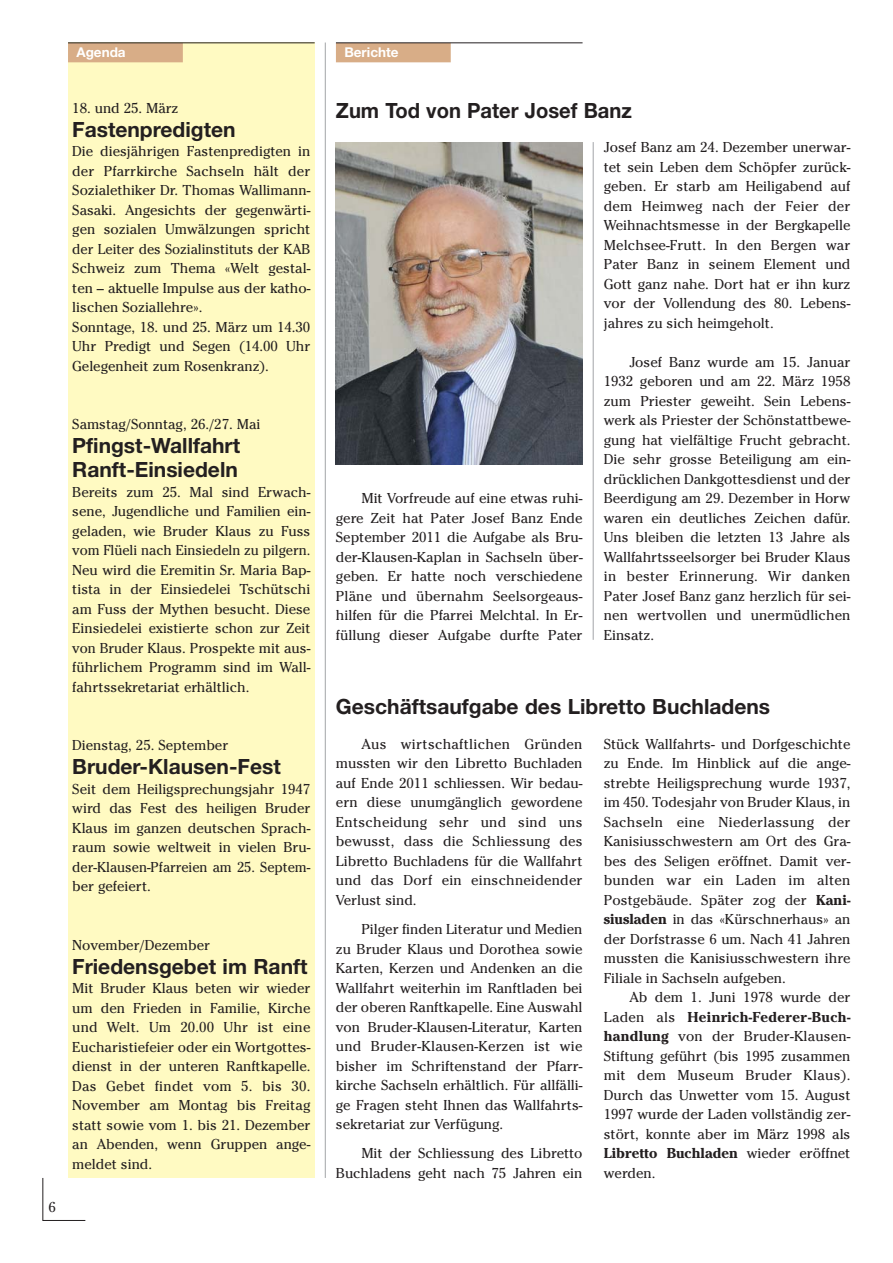
<style>
.page{position:relative;width:893px;height:1263px;background:#fff}
.page>*{position:absolute;margin:0;border:0;box-sizing:border-box;transform-origin:0 0}
.t1{font:700 21px/24px "Helvetica Neue";color:#231f20}
.t2{font:700 21px "Helvetica Neue";color:#231f20;scale:.96 1}
.t3{font:14.25px/19.5px "Cheltenham";color:#231f20;text-align:justify}
.t4{font:700 13.5px "Helvetica Neue";color:#fff}
.s1{font-weight:700}
</style>
<div class="page">
<svg style="left:42px;top:1178px;width:44px;height:43px"></svg>
<hr style="left:325px;top:43px;width:1px;height:1135px;background:#a7a9ac">
<div style="left:336px;top:43px;width:115px;height:19px;background:#d8ad87"></div>
<hr style="left:336px;top:43px;width:247px;height:1px;background:#231f20">
<hr style="left:593px;top:142px;width:1px;height:498px;background:#a7a9ac">
<img style="left:336px;top:142px;width:247px;height:322px">
<div style="left:68px;top:43px;width:247px;height:1135px;background:#fffac2"></div>
<div style="left:68px;top:43px;width:115px;height:19px;background:#d8ad87"></div>
<hr style="left:68px;top:43px;width:247px;height:1px;background:#231f20">
<p class="t4" style="left:77px;top:48px;width:51px">Agenda</p>
<p class="t3" style="left:72px;top:99px;width:108px">18. und 25. März</p>
<h1 class="t1" style="left:72px;top:119px;width:165px">Fastenpredigten</h1>
<p class="t3" style="left:72px;top:143px;width:240px;text-align:left">Die diesjährigen Fastenpredigten in der Pfarrkirche Sachseln hält der Sozialethiker Dr. Thomas Wallimann-Sasaki. Angesichts der gegenwärti&shy;gen sozialen Umwälzungen spricht der Leiter des Sozialinstituts der KAB Schweiz zum Thema «Welt gestal&shy;ten – aktuelle Impulse aus der katho&shy;lischen Soziallehre».<br>Sonntage, 18. und 25. März um 14.30<br>Uhr Predigt und Segen (14.00 Uhr Gelegenheit zum Rosenkranz).</p>
<p class="t3" style="left:72px;top:416px;width:190px">Samstag/Sonntag, 26./27. Mai</p>
<h1 class="t1" style="left:72px;top:436px;width:169px">Pfingst-Wallfahrt<br>Ranft-Einsiedeln</h1>
<p class="t3" style="left:72px;top:483px;width:240px">Bereits zum 25. Mal sind Erwach&shy;sene, Jugendliche und Familien ein&shy;geladen, wie Bruder Klaus zu Fuss vom Flüeli nach Einsiedeln zu pilgern.<br>Neu wird die Eremitin Sr. Maria Bap&shy;tista in der Einsiedelei Tschütschi am Fuss der Mythen besucht. Diese Einsiedelei existierte schon zur Zeit von Bruder Klaus. Prospekte mit aus&shy;führlichem Programm sind im Wall&shy;fahrtssekretariat erhältlich.</p>
<p class="t3" style="left:72px;top:737px;width:158px">Dienstag, 25. September</p>
<h1 class="t1" style="left:72px;top:757px;width:210px">Bruder-Klausen-Fest</h1>
<p class="t3" style="left:72px;top:780px;width:240px">Seit dem Heiligsprechungsjahr 1947 wird das Fest des heiligen Bruder Klaus im ganzen deutschen Sprach&shy;raum sowie weltweit in vielen Bru&shy;der-Klausen-Pfarreien am 25. Septem&shy;ber gefeiert.</p>
<p class="t3" style="left:49px;top:1199px;width:9px">6</p>
<p class="t3" style="left:72px;top:936px;width:139px">November/Dezember</p>
<h1 class="t1" style="left:72px;top:956px;width:237px">Friedensgebet im Ranft</h1>
<p class="t3" style="left:72px;top:980px;width:240px">Mit Bruder Klaus beten wir wieder um den Frieden in Familie, Kirche und Welt. Um 20.00 Uhr ist eine Eucharistiefeier oder ein Wortgottes&shy;dienst in der unteren Ranftkapelle.<br>Das Gebet findet vom 5. bis 30.<br>November am Montag bis Freitag statt sowie vom 1. bis 21. Dezember an Abenden, wenn Gruppen ange&shy;meldet sind.</p>
<p class="t4" style="left:344px;top:48px;width:56px">Berichte</p>
<h1 class="t2" style="left:336px;top:103px;width:310px">Zum Tod von Pater Josef Banz</h1>
<p class="t3" style="left:604px;top:139px;width:248px">Josef Banz am 24. Dezember unerwar&shy;tet sein Leben dem Schöpfer zurück&shy;geben. Er starb am Heiligabend auf dem Heimweg nach der Feier der Weihnachtsmesse in der Bergkapelle Melchsee-Frutt. In den Bergen war Pater Banz in seinem Element und Gott ganz nahe. Dort hat er ihn kurz vor der Vollendung des 80. Lebens&shy;jahres zu sich heimgeholt.</p>
<p class="t3" style="left:604px;top:353px;width:248px;text-indent:26px">Josef Banz wurde am 15. Januar 1932 geboren und am 22. März 1958 zum Priester geweiht. Sein Lebens&shy;werk als Priester der Schönstattbewe&shy;gung hat vielfältige Frucht gebracht.<br>Die sehr grosse Beteiligung am ein&shy;drücklichen Dankgottesdienst und der Beerdigung am 29. Dezember in Horw waren ein deutliches Zeichen dafür.<br>Uns bleiben die letzten 13 Jahre als Wallfahrtsseelsorger bei Bruder Klaus in bester Erinnerung. Wir danken Pater Josef Banz ganz herzlich für sei&shy;nen wertvollen und unermüdlichen Einsatz.</p>
<p class="t3" style="left:336px;top:490px;width:248px;text-indent:26px">Mit Vorfreude auf eine etwas ruhi&shy;gere Zeit hat Pater Josef Banz Ende September 2011 die Aufgabe als Bru&shy;der-Klausen-Kaplan in Sachseln über&shy;geben. Er hatte noch verschiedene Pläne und übernahm Seelsorgeaus&shy;hilfen für die Pfarrei Melchtal. In Er&shy;füllung dieser Aufgabe durfte Pater</p>
<h1 class="t1" style="left:336px;top:696px;width:436px">Geschäftsaufgabe des Libretto Buchladens</h1>
<p class="t3" style="left:604px;top:735px;width:248px">Stück Wallfahrts- und Dorfgeschichte zu Ende. Im Hinblick auf die ange&shy;strebte Heiligsprechung wurde 1937, im 450. Todesjahr von Bruder Klaus, in Sachseln eine Niederlassung der Kanisiusschwestern am Ort des Gra&shy;bes des Seligen eröffnet. Damit ver&shy;bunden war ein Laden im alten Postgebäude. Später zog der <span class="s1">Kani&shy;siusladen</span> in das «Kürschnerhaus» an der Dorfstrasse 6 um. Nach 41 Jahren mussten die Kanisiusschwestern ihre Filiale in Sachseln aufgeben.</p>
<p class="t3" style="left:604px;top:989px;width:248px;text-indent:26px">Ab dem 1. Juni 1978 wurde der Laden als <span class="s1">Heinrich-Federer-Buch&shy;handlung</span> von der Bruder-Klausen-Stiftung geführt (bis 1995 zusammen mit dem Museum Bruder Klaus).<br>Durch das Unwetter vom 15. August 1997 wurde der Laden vollständig zer&shy;stört, konnte aber im März 1998 als <span class="s1">Libretto Buchladen</span> wieder eröffnet werden.</p>
<p class="t3" style="left:336px;top:735px;width:248px;text-indent:26px">Aus wirtschaftlichen Gründen mussten wir den Libretto Buchladen auf Ende 2011 schliessen. Wir bedau&shy;ern diese unumgänglich gewordene Entscheidung sehr und sind uns bewusst, dass die Schliessung des Libretto Buchladens für die Wallfahrt und das Dorf ein einschneidender Verlust sind.</p>
<p class="t3" style="left:336px;top:921px;width:248px;text-indent:26px">Pilger finden Literatur und Medien zu Bruder Klaus und Dorothea sowie Karten, Kerzen und Andenken an die Wallfahrt weiterhin im Ranftladen bei der oberen Ranftkapelle. Eine Auswahl von Bruder-Klausen-Literatur, Karten und Bruder-Klausen-Kerzen ist wie bisher im Schriftenstand der Pfarr&shy;kirche Sachseln erhältlich. Für allfälli&shy;ge Fragen steht Ihnen das Wallfahrts&shy;sekretariat zur Verfügung.</p>
<p class="t3" style="left:336px;top:1145px;width:248px;text-align:right">Mit der Schliessung des Libretto<br>Buchladens geht nach 75 Jahren ein</p>
</div>
